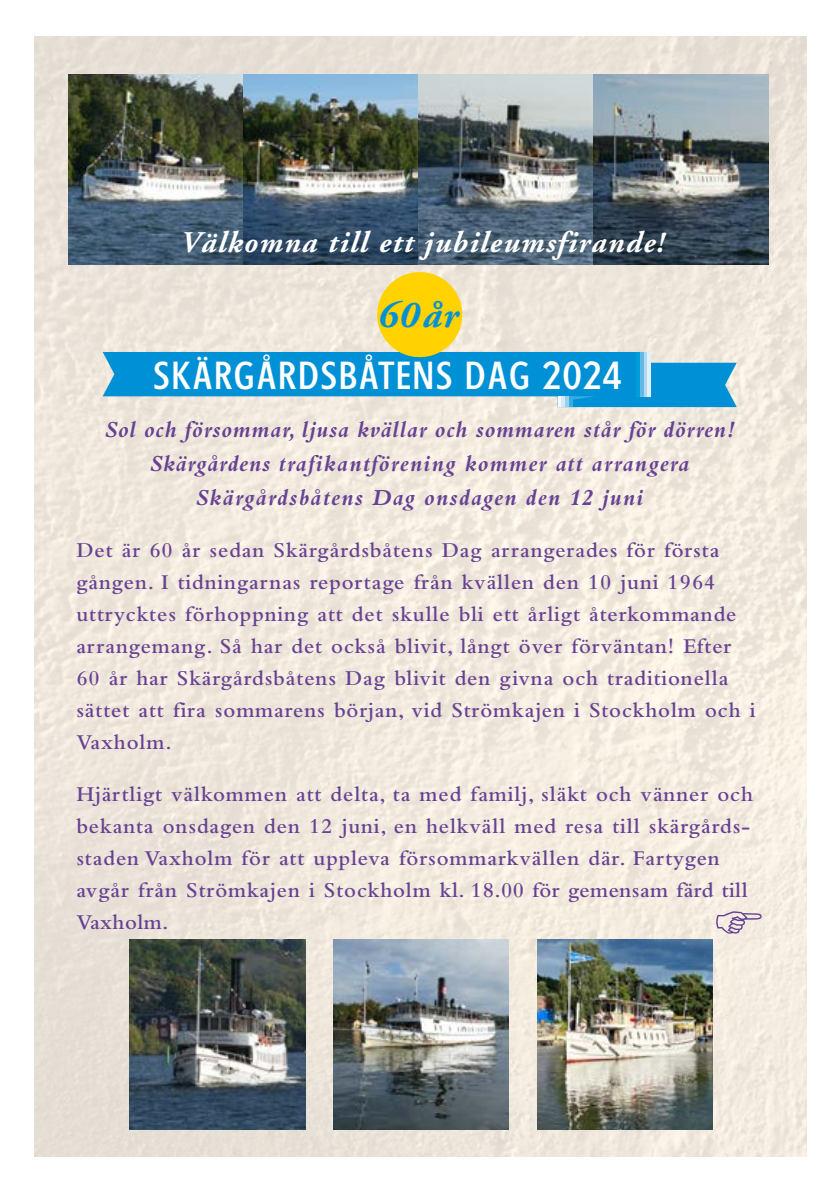
<style>
.page{position:relative;width:840px;height:1191px;background:#fff}
.page>*{position:absolute;margin:0;border:0;box-sizing:border-box;transform-origin:0 0}
.t1{font:italic 700 38px "Adobe Garamond";color:#0090d6}
.t2{font:36.4px "Esseltube";letter-spacing:.04em;color:#fff}
.t3{font:italic 700 30px "Adobe Garamond";letter-spacing:.05em;color:#fff}
.t4{font:italic 700 24px/34px "Bembo";letter-spacing:.035em;color:#674293;text-align:center}
.t5{font:600 22px/32px "Bembo";letter-spacing:.04em;color:#674293}
</style>
<div class="page">
<img style="left:34px;top:36px;width:771px;height:1120px">
<img style="left:68px;top:74px;width:700px;height:191px">
<img style="left:130px;top:939px;width:175px;height:190px">
<img style="left:333px;top:939px;width:175px;height:190px">
<img style="left:536px;top:939px;width:176px;height:190px">
<svg style="left:103px;top:352px;width:633px;height:55px;background:#2ea1d7"></svg>
<svg style="left:639px;top:352px;width:4px;height:44px"></svg>
<svg style="left:564px;top:396px;width:4px;height:11px"></svg>
<div style="left:377px;top:272px;width:85px;height:85px;background:#ffd200;border-radius:50%"></div>
<svg style="left:715px;top:910px;width:46px;height:23px"></svg>
<h3 class="t3" style="left:179px;top:226px;width:485px">Välkomna till ett jubileumsfirande!</h3>
<h1 class="t1" style="left:376px;top:294px;width:82px">60år</h1>
<h2 class="t2" style="left:153px;top:354px;width:470px">SKÄRGÅRDSBÅTENS DAG 2024</h2>
<p class="t4" style="left:105px;top:412px;width:631px">Sol och försommar, ljusa kvällar och sommaren står för dörren!<br>Skärgårdens trafikantförening kommer att arrangera<br>Skärgårdsbåtens Dag onsdagen den 12 juni</p>
<p class="t5" style="left:76px;top:534px;width:680px">Det är 60 år sedan Skärgårdsbåtens Dag arrangerades för första gången. I tidningarnas reportage från kvällen den 10 juni 1964 uttrycktes förhoppning att det skulle bli ett årligt återkommande arrangemang. Så har det också blivit, långt över förväntan! Efter 60 år har Skärgårdsbåtens Dag blivit den givna och traditionella sättet att fira sommarens början, vid Strömkajen i Stockholm och i Vaxholm.</p>
<p class="t5" style="left:76px;top:778px;width:677px">Hjärtligt välkommen att delta, ta med familj, släkt och vänner och bekanta onsdagen den 12 juni, en helkväll med resa till skärgårds&shy;staden Vaxholm för att uppleva försommarkvällen där. Fartygen avgår från Strömkajen i Stockholm kl. 18.00 för gemensam färd till Vaxholm.</p>
</div>
